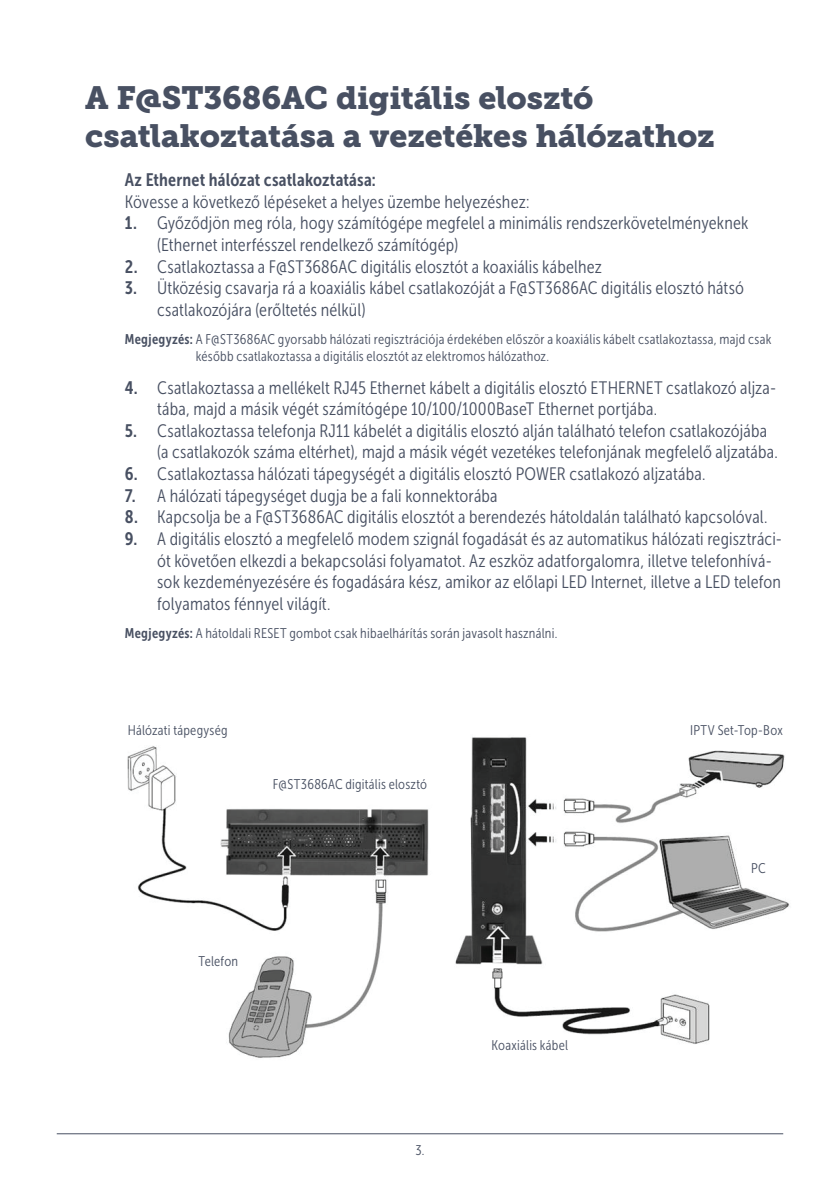
<style>
.page{position:relative;width:840px;height:1191px;background:#fff}
.page>*{position:absolute;margin:0;border:0;box-sizing:border-box;transform-origin:0 0}
.t1{font:32px/38.4px "Museo Slab 900";letter-spacing:-.005em;color:#485062}
.t2{font:18px/21.6px "Museo Sans Cond 300";letter-spacing:.01em;color:#485062}
.t3{font:18px "Museo Sans Cond 700";letter-spacing:.01em;color:#485062}
.t4{font:14px/16.8px "Museo Sans Cond 300";letter-spacing:.02em;color:#485062}
.s1{font-family:"Museo Sans Cond 700"}
</style>
<div class="page">
<hr style="left:57px;top:1133px;width:725px;height:1px;background:#485062">
<img style="left:127px;top:737px;width:663px;height:321px">
<h1 class="t1" style="left:85px;top:79px;width:630px">A F@ST3686AC digitális elosztó csatlakoztatása a vezetékes hálózathoz</h1>
<p class="t3" style="left:125px;top:170px;width:252px">Az Ethernet hálózat csatlakoztatása:</p>
<p class="t2" style="left:125px;top:191px;width:406px">Kövesse a következő lépéseket a helyes üzembe helyezéshez:</p>
<p class="t2" style="left:157px;top:212px;width:592px;text-indent:-32px"><span class="s1">1.</span> Győződjön meg róla, hogy számítógépe megfelel a minimális rendszerkövetelményeknek (Ethernet interfésszel rendelkező számítógép)</p>
<p class="t2" style="left:125px;top:256px;width:478px"><span class="s1">2.</span> Csatlakoztassa a F@ST3686AC digitális elosztót a koaxiális kábelhez</p>
<p class="t2" style="left:157px;top:277px;width:588px;text-indent:-32px"><span class="s1">3.</span> Ütközésig csavarja rá a koaxiális kábel csatlakozóját a F@ST3686AC digitális elosztó hátsó csatlakozójára (erőltetés nélkül)</p>
<p class="t4" style="left:195px;top:331px;width:577px;text-indent:-71px"><span class="s1">Megjegyzés:</span> A F@ST3686AC gyorsabb hálózati regisztrációja érdekében először a koaxiális kábelt csatlakoztassa, majd csak később csatlakoztassa a digitális elosztót az elektromos hálózathoz.</p>
<p class="t2" style="left:157px;top:377px;width:620px;text-indent:-32px"><span class="s1">4.</span> Csatlakoztassa a mellékelt RJ45 Ethernet kábelt a digitális elosztó ETHERNET csatlakozó aljza&shy;tába, majd a másik végét számítógépe 10/100/1000BaseT Ethernet portjába.</p>
<p class="t2" style="left:157px;top:420px;width:621px;text-indent:-32px"><span class="s1">5.</span> Csatlakoztassa telefonja RJ11 kábelét a digitális elosztó alján található telefon csatlakozójába (a csatlakozók száma eltérhet), majd a másik végét vezetékes telefonjának megfelelő aljzatába.</p>
<p class="t2" style="left:125px;top:463px;width:581px"><span class="s1">6.</span> Csatlakoztassa hálózati tápegységét a digitális elosztó POWER csatlakozó aljzatába.</p>
<p class="t2" style="left:125px;top:485px;width:374px"><span class="s1">7.</span> A hálózati tápegységet dugja be a fali konnektorába</p>
<p class="t2" style="left:125px;top:506px;width:643px"><span class="s1">8.</span> Kapcsolja be a F@ST3686AC digitális elosztót a berendezés hátoldalán található kapcsolóval.</p>
<p class="t2" style="left:157px;top:528px;width:626px;text-indent:-32px"><span class="s1">9.</span> A digitális elosztó a megfelelő modem szignál fogadását és az automatikus hálózati regisztráci&shy;ót követően elkezdi a bekapcsolási folyamatot. Az eszköz adatforgalomra, illetve telefonhívá&shy;sok kezdeményezésére és fogadására kész, amikor az előlapi LED Internet, illetve a LED telefon folyamatos fénnyel világít.</p>
<p class="t4" style="left:125px;top:625px;width:434px"><span class="s1">Megjegyzés:</span> A hátoldali RESET gombot csak hibaelhárítás során javasolt használni.</p>
<p class="t4" style="left:128px;top:721px;width:101px">Hálózati tápegység</p>
<p class="t4" style="left:273px;top:776px;width:155px">F@ST3686AC digitális elosztó</p>
<p class="t4" style="left:198px;top:953px;width:41px">Telefon</p>
<p class="t4" style="left:415px;top:1141px;width:11px">3.</p>
<p class="t4" style="left:491px;top:1036px;width:78px">Koaxiális kábel</p>
<p class="t4" style="left:690px;top:721px;width:94px">IPTV Set-Top-Box</p>
<p class="t4" style="left:750px;top:860px;width:16px">PC</p>
</div>
